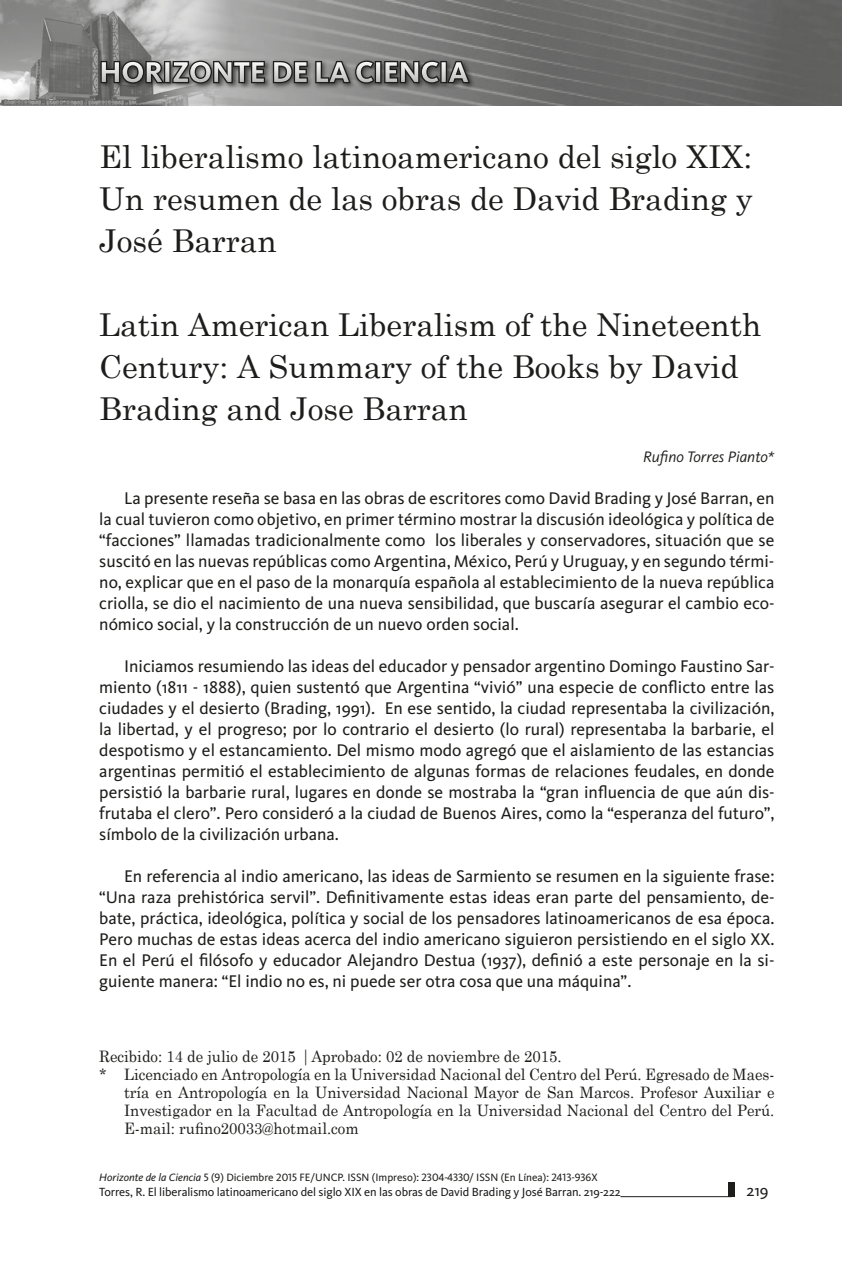
<style>
.page{position:relative;width:844px;height:1265px;background:#fff}
.page>*{position:absolute;margin:0;border:0;box-sizing:border-box;transform-origin:0 0}
.t1{font:31.5px/42px "Century Schoolbook";color:#1d1d1b;text-align:justify}
.t2{font:700 29.57px "Kievit";color:#fff}
.t3{font:17.5px/21px "Kievit";color:#1d1d1b;text-align:justify}
.t4{font:16.62px "Kievit";color:#1d1d1b}
.t5{font:15.75px "Century Schoolbook";color:#1d1d1b;scale:.95 1}
.t6{font:italic 15.75px "Kievit";color:#1d1d1b}
.t7{font:12.25px "Kievit";letter-spacing:-.01em;color:#1d1d1b}
.t8{font:11.03px "Kievit";color:#1d1d1b}
.s1{font-family:"Helvetica Neue LT Pro";font-weight:300}
.s2{font-style:italic}
.s3{font-family:"Kievit Book SC"}
</style>
<div class="page">
<img style="left:0;top:0;width:841px;height:105px">
<div style="left:98px;top:58px;width:174px;height:32px;background:#1d1d1b;opacity:.75"></div>
<div style="left:270px;top:58px;width:206px;height:32px;background:#1d1d1b;opacity:.75"></div>
<svg style="left:99px;top:59px;width:277px;height:26px"></svg>
<div style="left:374px;top:61px;width:7px;height:22px;border:3px solid #1d1d1b"></div>
<svg style="left:383px;top:59px;width:89px;height:26px"></svg>
<hr style="left:620px;top:1196px;width:111px;height:1px;background:#1d1d1b">
<div style="left:728px;top:1182px;width:6px;height:15px;background:#1d1d1b"></div>
<h2 class="t2" style="left:99px;top:55px;width:371px">HORIZONTE DE LA CIENCIA</h2>
<h1 class="t1" style="left:99px;top:133px;width:654px">El liberalismo latinoamericano del siglo XIX:<br>Un resumen de las obras de David Brading y José Barran</h1>
<h1 class="t1" style="left:99px;top:301px;width:663px;text-align:left">Latin American Liberalism of the Nineteenth<br>Century: A Summary of the Books by David<br>Brading and Jose Barran</h1>
<p class="t6" style="left:643px;top:448px;width:133px">Rufino Torres Pianto*</p>
<p class="t3" style="left:99px;top:488px;width:676px;text-indent:25px">La presente reseña se basa en las obras de escritores como David Brading y José Barran, en la cual tuvieron como objetivo, en primer término mostrar la discusión ideológica y política de “facciones” llamadas tradicionalmente como los liberales y conservadores, situación que se suscitó en las nuevas repúblicas como Argentina, México, Perú y Uruguay, y en segundo térmi&shy;no, explicar que en el paso de la monarquía española al establecimiento de la nueva república criolla, se dio el nacimiento de una nueva sensibilidad, que buscaría asegurar el cambio eco&shy;nómico social, y la construcción de un nuevo orden social.</p>
<p class="t3" style="left:99px;top:656px;width:676px;text-indent:25px">Iniciamos resumiendo las ideas del educador y pensador argentino Domingo Faustino Sar&shy;miento (1811 - 1888), quien sustentó que Argentina “vivió” una especie de conflicto entre las ciudades y el desierto (Brading, 1991). En ese sentido, la ciudad representaba la civilización, la libertad, y el progreso; por lo contrario el desierto (lo rural) representaba la barbarie, el despotismo y el estancamiento. Del mismo modo agregó que el aislamiento de las estancias argentinas permitió el establecimiento de algunas formas de relaciones feudales, en donde persistió la barbarie rural, lugares en donde se mostraba la “gran influencia de que aún dis&shy;frutaba el clero”. Pero consideró a la ciudad de Buenos Aires, como la “esperanza del futuro”, símbolo de la civilización urbana.</p>
<p class="t3" style="left:99px;top:866px;width:676px;text-indent:25px">En referencia al indio americano, las ideas de Sarmiento se resumen en la siguiente frase: “Una raza prehistórica servil”. Definitivamente estas ideas eran parte del pensamiento, de&shy;bate, práctica, ideológica, política y social de los pensadores latinoamericanos de esa época.<br>Pero muchas de estas ideas acerca del indio americano siguieron persistiendo en el siglo XX.<br>En el Perú el filósofo y educador Alejandro Destua (1937), definió a este personaje en la si&shy;guiente manera: “El indio no es, ni puede ser otra cosa que una máquina”.</p>
<p class="t5" style="left:99px;top:1043px;width:488px">Recibido: 14 de julio de 2015 <span class="s1">|</span> Aprobado: 02 de noviembre de 2015.</p>
<p class="t5" style="left:99px;top:1061px;width:712px">* Licenciado en Antropología en la Universidad Nacional del Centro del Perú. Egresado de Maes-</p>
<p class="t5" style="left:124px;top:1079px;width:686px">tría en Antropología en la Universidad Nacional Mayor de San Marcos. Profesor Auxiliar e</p>
<p class="t5" style="left:124px;top:1097px;width:686px">Investigador en la Facultad de Antropología en la Universidad Nacional del Centro del Perú.</p>
<p class="t5" style="left:124px;top:1115px;width:248px">E-mail: rufino20033@hotmail.com</p>
<p class="t8" style="left:99px;top:1171px;width:499px"><span class="s2">Horizonte de la Ciencia</span> <span class="s3">5</span> (<span class="s3">9</span>) Diciembre <span class="s3">2015</span> FE/UNCP. ISSN (Impreso): <span class="s3">2304-4330/ ISSN (</span>En Línea<span class="s3">): 2413-936X</span></p>
<p class="t7" style="left:99px;top:1185px;width:523px">Torres, R. El liberalismo latinoamericano del siglo XIX en las obras de David Brading y José Barran. 219-222</p>
<p class="t4" style="left:746px;top:1181px;width:24px">219</p>
</div>
